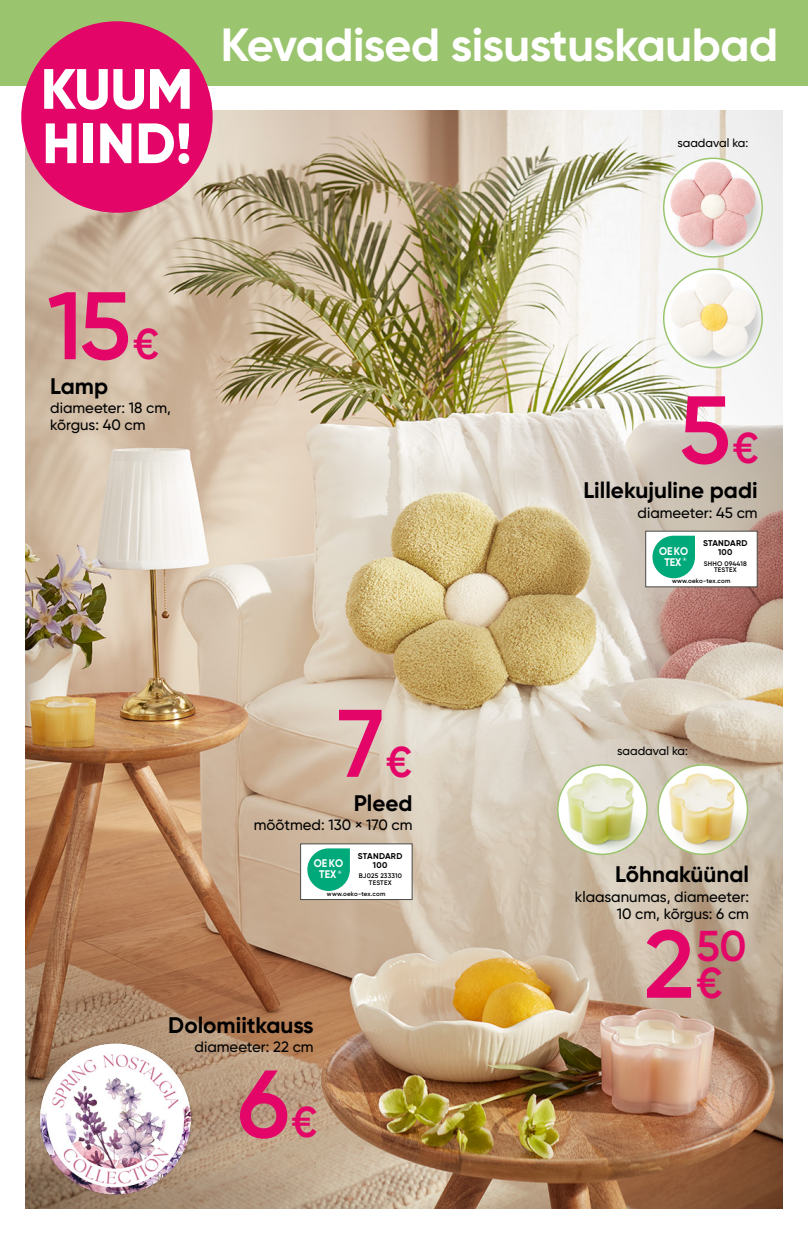
<style>
.page{position:relative;width:808px;height:1234px;background:#fff}
.page>*{position:absolute;margin:0;border:0;box-sizing:border-box;transform-origin:0 0}
.t1{font:600 95.7px "Gilroy";color:#e30567}
.t2{font:800 56.7px/54.3px "Gilroy";color:#fff}
.t3{font:700 46.5px "Gilroy";letter-spacing:-.015em;color:#fff}
.t4{font:600 43.2px/36.8px "Gilroy";color:#e30567}
.t5{font:700 22.5px "Gilroy";color:#000}
.t6{font:500 15px/16.8px "Gilroy";color:#000}
.t7{font:500 12px "Gilroy";color:#000}
.t8{font:700 11.1px/10.9px "Gilroy";color:#fff;text-align:center;scale:.92 1}
.t9{font:700 8.4px/8.7px "Gilroy";letter-spacing:.03em;color:#000;text-align:center}
.t10{font:600 6.6px/6.6px "Gilroy";letter-spacing:.03em;color:#000;text-align:center}
.t11{font:600 6.3px "Gilroy";letter-spacing:.03em;color:#000}
.t12{font:700 4.95px "Gilroy";color:#fff}
.s1{font-size:43.2px}
.s2{font-size:95.7px}
</style>
<div class="page">
<img style="left:26px;top:110px;width:756px;height:1097px">
<div style="left:0;top:0;width:808px;height:85px;background:#9bc46f"></div>
<img style="left:29px;top:1031px;width:172px;height:174px">
<div style="left:21px;top:21px;width:192px;height:192px;background:#e30567;border-radius:50%"></div>
<img style="left:664px;top:158px;width:98px;height:98px">
<div style="left:663px;top:157px;width:100px;height:100px;border:2px solid #9bc46f;border-radius:50%"></div>
<img style="left:664px;top:269px;width:98px;height:98px">
<div style="left:663px;top:268px;width:100px;height:100px;border:2px solid #9bc46f;border-radius:50%"></div>
<img style="left:558px;top:764px;width:89px;height:90px;border-radius:45px">
<div style="left:557px;top:764px;width:91px;height:90px;border:2px solid #9bc46f;border-radius:50%"></div>
<img style="left:658px;top:764px;width:89px;height:90px;border-radius:45px">
<div style="left:657px;top:764px;width:91px;height:90px;border:2px solid #9bc46f;border-radius:50%"></div>
<div style="left:300px;top:843px;width:113px;height:56px;background:#fff;border:1px solid #4a4a49"></div>
<div style="left:307px;top:848px;width:43px;height:42px;background:#00a97a;border-radius:21px"></div>
<div style="left:645px;top:530px;width:113px;height:57px;background:#fff;border:1px solid #4a4a49"></div>
<div style="left:652px;top:535px;width:43px;height:43px;background:#00a97a;border-radius:21px"></div>
<h2 class="t2" style="left:41px;top:61px;width:154px">KUUM<br>HIND!</h2>
<h3 class="t3" style="left:221px;top:16px;width:559px">Kevadised sisustuskaubad</h3>
<p class="t7" style="left:677px;top:135px;width:72px">saadaval ka:</p>
<h1 class="t1" style="left:47px;top:266px;width:113px">15<span class="s1">€</span></h1>
<h3 class="t5" style="left:50px;top:372px;width:59px">Lamp</h3>
<p class="t6" style="left:50px;top:399px;width:122px">diameeter: 18 cm, kõrgus: 40 cm</p>
<h1 class="t1" style="left:338px;top:683px;width:76px">7<span class="s1">€</span></h1>
<h3 class="t5" style="left:354px;top:788px;width:60px">Pleed</h3>
<p class="t6" style="left:254px;top:816px;width:160px">mõõtmed: 130 × 170 cm</p>
<p class="t8" style="left:314px;top:857px;width:33px">OEKO<br>TEX</p>
<p class="t9" style="left:358px;top:851px;width:46px">STANDARD<br>100</p>
<p class="t10" style="left:359px;top:872px;width:45px">BJ025 233310<br>TESTEX</p>
<p class="t11" style="left:327px;top:889px;width:60px">www.oeko-tex.com</p>
<p class="t12" style="left:338px;top:868px;width:5px">®</p>
<h1 class="t1" style="left:679px;top:370px;width:82px">5<span class="s1">€</span></h1>
<h3 class="t5" style="left:583px;top:476px;width:176px">Lillekujuline padi</h3>
<p class="t6" style="left:637px;top:503px;width:122px">diameeter: 45 cm</p>
<p class="t9" style="left:703px;top:538px;width:46px">STANDARD<br>100</p>
<p class="t10" style="left:704px;top:560px;width:44px">SHHO 094418<br>TESTEX</p>
<p class="t11" style="left:672px;top:577px;width:60px">www.oeko-tex.com</p>
<p class="t8" style="left:659px;top:545px;width:33px">OEKO<br>TEX</p>
<p class="t12" style="left:683px;top:556px;width:5px">®</p>
<p class="t7" style="left:617px;top:743px;width:72px">saadaval ka:</p>
<h3 class="t5" style="left:615px;top:860px;width:136px">Lõhnaküünal</h3>
<p class="t6" style="left:575px;top:887px;width:176px;text-align:right">klaasanumas, diameeter:<br>10 cm, kõrgus: 6 cm</p>
<h3 class="t4" style="left:696px;top:926px;width:52px;text-indent:-52px"><span class="s2">2</span>50 €</h3>
<h3 class="t5" style="left:168px;top:1010px;width:147px">Dolomiitkauss</h3>
<p class="t6" style="left:195px;top:1038px;width:121px">diameeter: 22 cm</p>
<h1 class="t1" style="left:238px;top:1044px;width:82px">6<span class="s1">€</span></h1>
</div>
